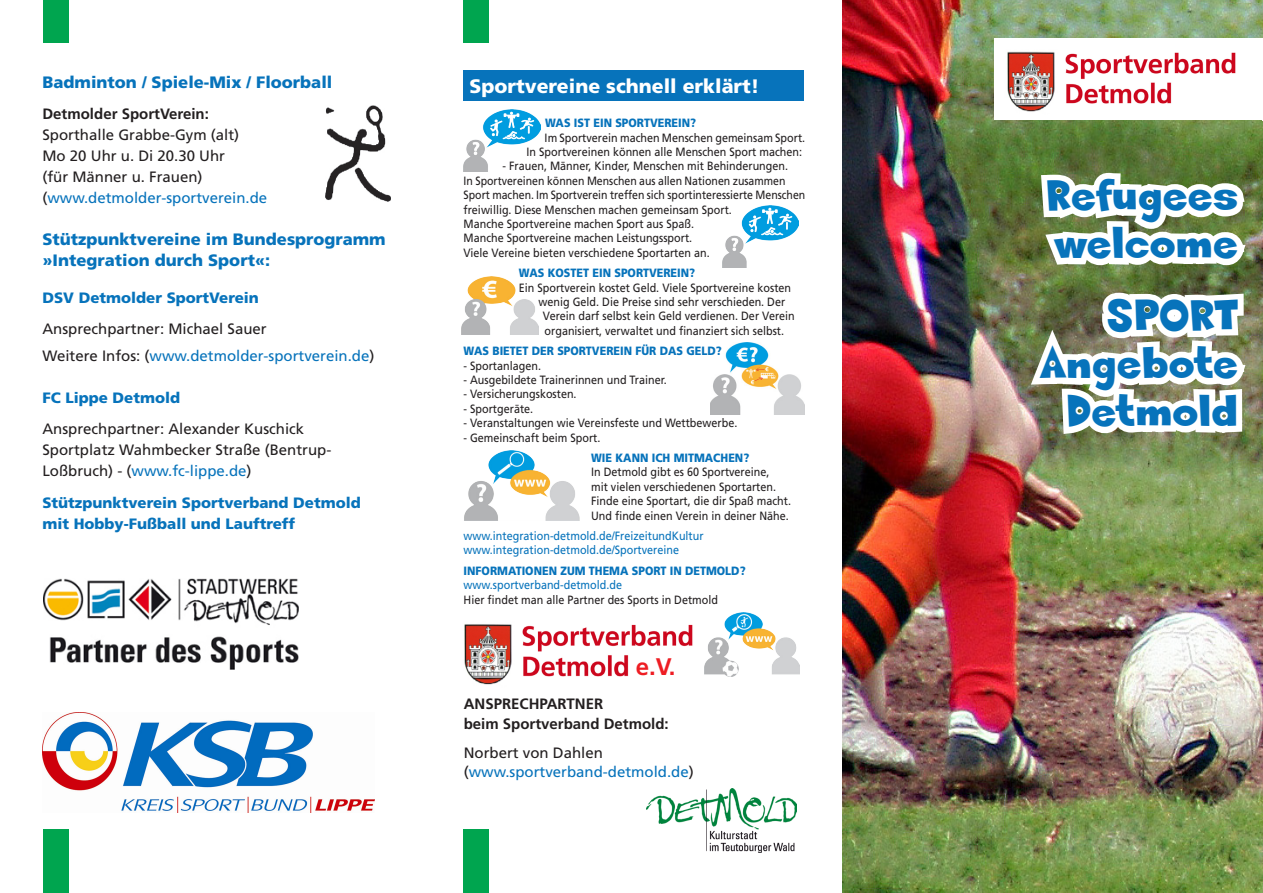
<style>
.page{position:relative;width:1263px;height:893px;background:#fff}
.page>*{position:absolute;margin:0;border:0;box-sizing:border-box;transform-origin:0 0}
.t1{font:46.5px/72px "Sneakerhead BTN";color:#0773bb;text-align:right;scale:.95 1}
.t2{font:700 24px "Frutiger";color:#ee1d23}
.t3{font:900 19.5px "Frutiger";color:#fff}
.t4{font:900 16.5px/21px "Frutiger";color:#0773bb}
.t5{font:15px/21px "Frutiger";color:#231f20}
.t6{font:15px "Frutiger";color:#0773bb}
.t7{font:900 15px "Frutiger";color:#0773bb}
.t8{font:700 15px/19.5px "Frutiger";color:#231f20}
.t9{font:12px/14.4px "Frutiger";color:#231f20;scale:.9 1}
.t10{font:12px/14.4px "Frutiger";color:#231f20;scale:.88 1}
.t11{font:900 12px "Frutiger";color:#0773bb;scale:.9 1}
.t12{font:12px "Frutiger";color:#0773bb;scale:.9 1}
.s1{font-weight:700}
.s2{color:#231f20}
.s3{color:#0773bb}
</style>
<div class="page">
<img style="left:646px;top:789px;width:150px;height:64px">
<img style="left:842px;top:0;width:421px;height:893px">
<div style="left:43px;top:0;width:26px;height:893px;background:#00a54f"></div>
<div style="left:36px;top:44px;width:45px;height:785px;background:#fff"></div>
<div style="left:463px;top:0;width:26px;height:893px;background:#00a54f"></div>
<div style="left:462px;top:44px;width:39px;height:785px;background:#fff"></div>
<img style="left:1022px;top:150px;width:231px;height:452px">
<img style="left:994px;top:39px;width:269px;height:81px">
<img style="left:464px;top:624px;width:241px;height:61px">
<img style="left:326px;top:105px;width:64px;height:97px">
<div style="left:463px;top:70px;width:341px;height:31px;background:#0773bb"></div>
<img style="left:464px;top:109px;width:76px;height:62px">
<img style="left:711px;top:342px;width:93px;height:72px">
<img style="left:705px;top:612px;width:95px;height:65px">
<img style="left:462px;top:276px;width:76px;height:59px">
<img style="left:464px;top:451px;width:115px;height:69px">
<img style="left:722px;top:205px;width:77px;height:63px">
<img style="left:43px;top:578px;width:255px;height:92px">
<img style="left:42px;top:713px;width:332px;height:100px">
<p class="t4" style="left:42px;top:71px;width:291px">Badminton / Spiele-Mix / Floorball</p>
<p class="t5" style="left:42px;top:104px;width:198px"><span class="s1">Detmolder SportVerein:<br></span>Sporthalle Grabbe-Gym (alt)<br>Mo 20 Uhr u. Di 20.30 Uhr (für Männer u. Frauen)</p>
<p class="t6" style="left:42px;top:189px;width:226px"><span class="s2">(</span>www.detmolder-sportverein.de</p>
<p class="t4" style="left:42px;top:229px;width:345px">Stützpunktvereine im Bundesprogramm »Integration durch Sport«:</p>
<p class="t7" style="left:42px;top:289px;width:218px">DSV Detmolder SportVerein</p>
<p class="t5" style="left:42px;top:319px;width:226px">Ansprechpartner: Michael Sauer</p>
<p class="t6" style="left:42px;top:347px;width:333px"><span class="s2">Weitere Infos: (</span>www.detmolder-sportverein.de<span class="s2">)</span></p>
<p class="t7" style="left:42px;top:388px;width:139px">FC Lippe Detmold</p>
<p class="t5" style="left:42px;top:419px;width:263px">Ansprechpartner: Alexander Kuschick</p>
<p class="t5" style="left:42px;top:440px;width:290px">Sportplatz Wahmbecker Straße (Bentrup-<br>Loßbruch) - (<span class="s3">www.fc-lippe.de</span>)</p>
<p class="t7" style="left:42px;top:493px;width:320px">Stützpunktverein Sportverband Detmold</p>
<p class="t7" style="left:42px;top:514px;width:254px">mit Hobby-Fußball und Lauftreff</p>
<p class="t3" style="left:469px;top:74px;width:292px">Sportvereine schnell erklärt!</p>
<p class="t11" style="left:545px;top:116px;width:169px">WAS IST EIN SPORTVEREIN?</p>
<p class="t9" style="left:545px;top:130px;width:291px">Im Sportverein machen Menschen gemeinsam Sport.</p>
<p class="t9" style="left:527px;top:145px;width:308px">In Sportvereinen können alle Menschen Sport machen:</p>
<p class="t9" style="left:503px;top:159px;width:319px">- Frauen, Männer, Kinder, Menschen mit Behinderungen.</p>
<p class="t10" style="left:464px;top:173px;width:390px">In Sportvereinen können Menschen aus allen Nationen zusammen<br>Sport machen. Im Sportverein treffen sich sportinteressierte Menschen freiwillig. Diese Menschen machen gemeinsam Sport.</p>
<p class="t9" style="left:464px;top:217px;width:258px">Manche Sportvereine machen Sport aus Spaß.</p>
<p class="t9" style="left:464px;top:231px;width:256px">Manche Sportvereine machen Leistungssport.</p>
<p class="t9" style="left:464px;top:245px;width:275px">Viele Vereine bieten verschiedene Sportarten an.</p>
<p class="t11" style="left:519px;top:266px;width:197px">WAS KOSTET EIN SPORTVEREIN?</p>
<p class="t9" style="left:539px;top:280px;width:282px;text-indent:-20px">Ein Sportverein kostet Geld. Viele Sportvereine kosten wenig Geld. Die Preise sind sehr verschieden. Der</p>
<p class="t9" style="left:543px;top:309px;width:281px">Verein darf selbst kein Geld verdienen. Der Verein organisiert, verwaltet und finanziert sich selbst.</p>
<p class="t11" style="left:464px;top:344px;width:289px">WAS BIETET DER SPORTVEREIN FÜR DAS GELD?</p>
<p class="t9" style="left:464px;top:358px;width:88px">- Sportanlagen.</p>
<p class="t9" style="left:464px;top:373px;width:227px">- Ausgebildete Trainerinnen und Trainer.</p>
<p class="t9" style="left:464px;top:387px;width:127px">- Versicherungskosten.</p>
<p class="t9" style="left:464px;top:401px;width:79px">- Sportgeräte.</p>
<p class="t9" style="left:464px;top:416px;width:306px">- Veranstaltungen wie Vereinsfeste und Wettbewerbe.</p>
<p class="t9" style="left:464px;top:430px;width:154px">- Gemeinschaft beim Sport.</p>
<p class="t11" style="left:591px;top:450px;width:177px">WIE KANN ICH MITMACHEN?</p>
<p class="t9" style="left:591px;top:465px;width:200px">In Detmold gibt es 60 Sportvereine,</p>
<p class="t9" style="left:591px;top:479px;width:207px">mit vielen verschiedenen Sportarten.</p>
<p class="t9" style="left:591px;top:494px;width:224px">Finde eine Sportart, die dir Spaß macht.</p>
<p class="t9" style="left:591px;top:508px;width:221px">Und finde einen Verein in deiner Nähe.</p>
<p class="t12" style="left:464px;top:529px;width:268px">www.integration-detmold.de/FreizeitundKultur</p>
<p class="t12" style="left:464px;top:543px;width:241px">www.integration-detmold.de/Sportvereine</p>
<p class="t11" style="left:464px;top:563px;width:315px">INFORMATIONEN ZUM THEMA SPORT IN DETMOLD?</p>
<p class="t12" style="left:464px;top:578px;width:178px">www.sportverband-detmold.de</p>
<p class="t9" style="left:464px;top:592px;width:284px">Hier findet man alle Partner des Sports in Detmold</p>
<p class="t2" style="left:636px;top:653px;width:41px">e.V.</p>
<p class="t8" style="left:464px;top:694px;width:207px">ANSPRECHPARTNER<br>beim Sportverband Detmold:</p>
<p class="t5" style="left:464px;top:742px;width:141px">Norbert von Dahlen</p>
<p class="t6" style="left:464px;top:763px;width:232px"><span class="s2">(</span>www.sportverband-detmold.de<span class="s2">)</span></p>
<p class="t1" style="left:1046px;top:160px;width:204px">Refugees</p>
<p class="t1" style="left:1054px;top:208px;width:195px">welcome<br>SPORT</p>
<p class="t1" style="left:1040px;top:328px;width:210px">Angebote</p>
<p class="t1" style="left:1066px;top:376px;width:183px">Detmold</p>
</div>
